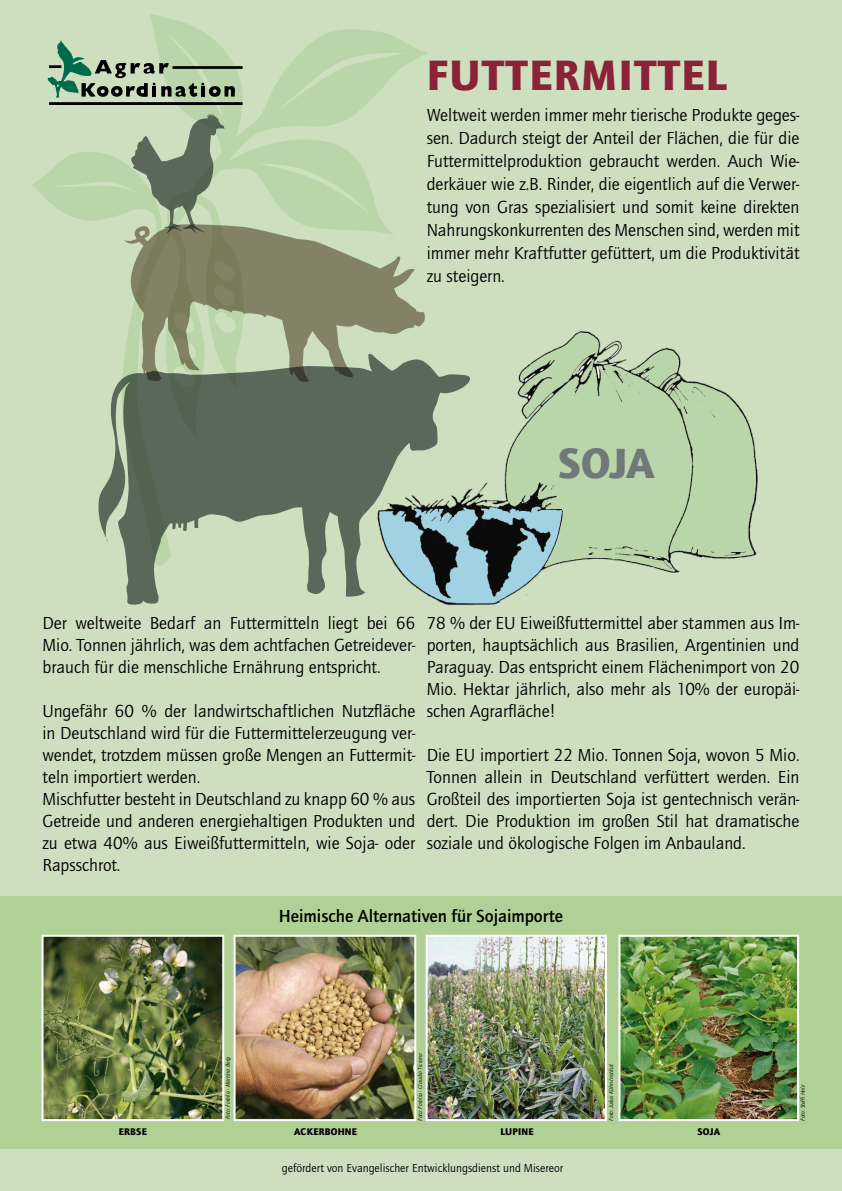
<style>
.page{position:relative;width:842px;height:1191px;background:#cddfbf}
.page>*{position:absolute;margin:0;border:0;box-sizing:border-box;transform-origin:0 0}
.t1{font:900 44px "Quay Itc T";letter-spacing:.04em;color:#8a2337}
.t2{font:900 43.7px "Quay Itc T";color:#717879}
.t3{font:18px/22px "Quay Itc T";color:#000;text-align:justify}
.t4{font:700 18px "Quay Itc T";color:#000}
.t5{font:12px "Quay Itc T";color:#000}
.t6{font:900 10px "Quay Itc T";letter-spacing:.02em;color:#000}
.t7{font:italic 6px "Quay Itc T";color:#000}
</style>
<div class="page">
<div style="left:0;top:896px;width:842px;height:252px;background:#b1d096"></div>
<img style="left:237px;top:937px;width:176px;height:181px">
<div style="left:234px;top:934px;width:182px;height:187px;border:2px solid #fff"></div>
<img style="left:45px;top:937px;width:176px;height:181px">
<div style="left:42px;top:934px;width:182px;height:187px;border:2px solid #fff"></div>
<img style="left:621px;top:937px;width:175px;height:181px">
<div style="left:618px;top:934px;width:181px;height:187px;border:2px solid #fff"></div>
<img style="left:429px;top:937px;width:175px;height:181px">
<div style="left:426px;top:934px;width:181px;height:187px;border:2px solid #fff"></div>
<svg style="left:33px;top:14px;width:394px;height:210px"></svg>
<svg style="left:98px;top:366px;width:257px;height:238px;fill:#5a685a"></svg>
<svg style="left:124px;top:224px;width:292px;height:158px;fill:#848266"></svg>
<svg style="left:131px;top:113px;width:94px;height:120px"></svg>
<img style="left:355px;top:309px;width:403px;height:296px">
<svg style="left:48px;top:40px;width:195px;height:65px"></svg>
<h1 class="t1" style="left:427px;top:49px;width:302px">FUTTERMITTEL</h1>
<p class="t3" style="left:427px;top:103px;width:374px;line-height:23px">Weltweit werden immer mehr tierische Produkte geges&shy;sen. Dadurch steigt der Anteil der Flächen, die für die Futtermittelproduktion gebraucht werden. Auch Wie&shy;derkäuer wie z.B. Rinder, die eigentlich auf die Verwer&shy;tung von Gras spezialisiert und somit keine direkten Nahrungskonkurrenten des Menschen sind, werden mit immer mehr Kraftfutter gefüttert, um die Produktivität zu steigern.</p>
<h2 class="t2" style="left:558px;top:438px;width:99px">SOJA</h2>
<p class="t3" style="left:43px;top:612px;width:374px">Der weltweite Bedarf an Futtermitteln liegt bei 66<br>Mio. Tonnen jährlich, was dem achtfachen Getreidever&shy;brauch für die menschliche Ernährung entspricht.</p>
<p class="t3" style="left:43px;top:700px;width:374px;text-align:left">Ungefähr 60 % der landwirtschaftlichen Nutzfläche in Deutschland wird für die Futtermittelerzeugung ver&shy;wendet, trotzdem müssen große Mengen an Futtermit&shy;teln importiert werden.<br>Mischfutter besteht in Deutschland zu knapp 60 % aus Getreide und anderen energiehaltigen Produkten und zu etwa 40% aus Eiweißfuttermitteln, wie Soja- oder Rapsschrot.</p>
<p class="t3" style="left:427px;top:612px;width:374px">78 % der EU Eiweißfuttermittel aber stammen aus Im&shy;porten, hauptsächlich aus Brasilien, Argentinien und Paraguay. Das entspricht einem Flächenimport von 20<br>Mio. Hektar jährlich, also mehr als 10% der europäi&shy;schen Agrarfläche!</p>
<p class="t3" style="left:427px;top:744px;width:374px">Die EU importiert 22 Mio. Tonnen Soja, wovon 5 Mio.<br>Tonnen allein in Deutschland verfüttert werden. Ein Großteil des importierten Soja ist gentechnisch verän&shy;dert. Die Produktion im großen Stil hat dramatische soziale und ökologische Folgen im Anbauland.</p>
<p class="t4" style="left:279px;top:906px;width:286px">Heimische Alternativen für Sojaimporte</p>
<p class="t7" style="left:224px;top:1119px;width:64px;rotate:-90deg">Foto: Fotolia - Martina Berg</p>
<p class="t7" style="left:416px;top:1121px;width:69px;rotate:-90deg">Foto: Fotolia - Claudio Ticiano</p>
<p class="t7" style="left:608px;top:1120px;width:58px;rotate:-90deg">Foto: Julius Kühn-Institut</p>
<p class="t6" style="left:119px;top:1125px;width:30px">ERBSE</p>
<p class="t6" style="left:294px;top:1125px;width:64px">ACKERBOHNE</p>
<p class="t6" style="left:500px;top:1125px;width:35px">LUPINE</p>
<p class="t6" style="left:697px;top:1125px;width:25px">SOJA</p>
<p class="t5" style="left:282px;top:1161px;width:283px">gefördert von Evangelischer Entwicklungsdienst und Misereor</p>
<p class="t7" style="left:799px;top:1120px;width:37px;rotate:-90deg">Foto: Steffi Holz</p>
</div>
